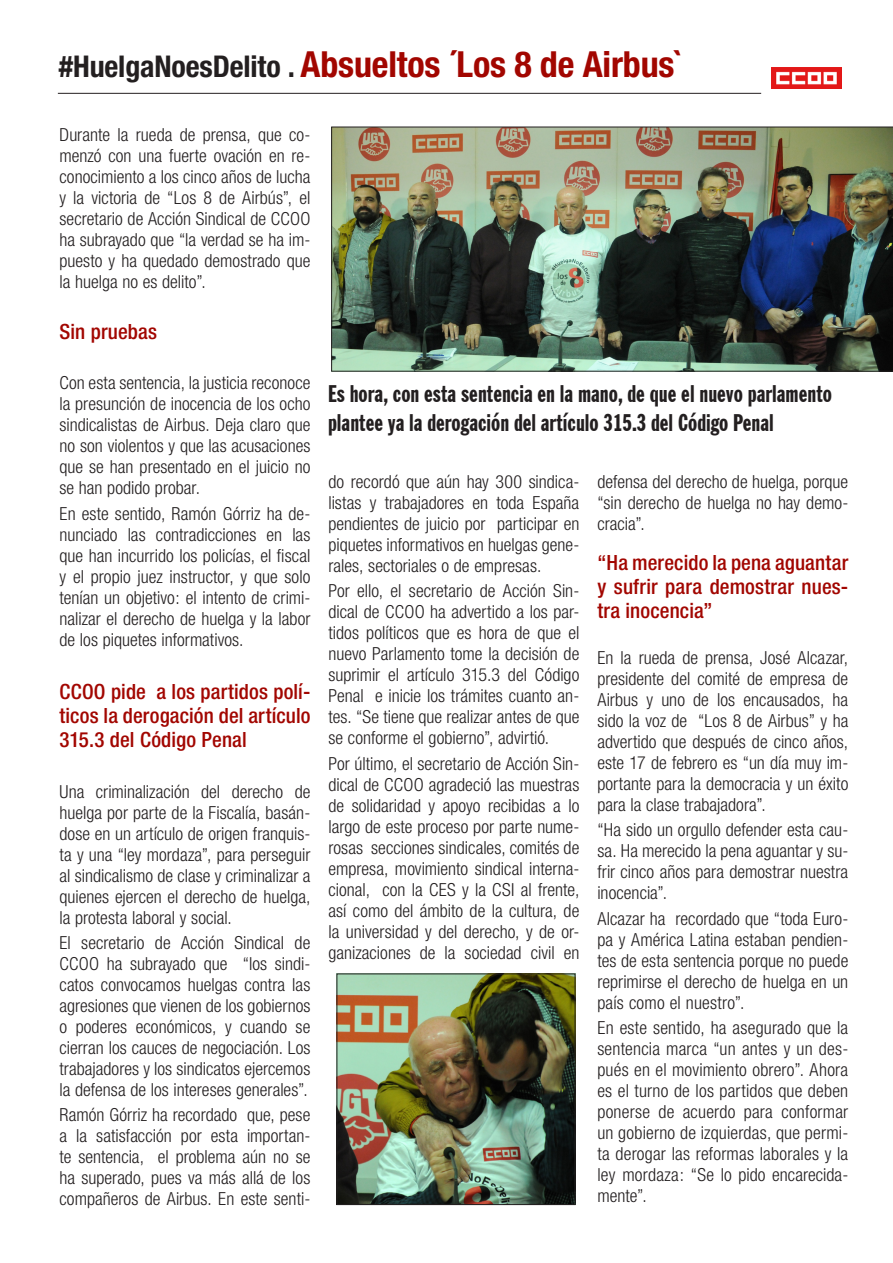
<style>
.page{position:relative;width:893px;height:1263px;background:#fff}
.page>*{position:absolute;margin:0;border:0;box-sizing:border-box;transform-origin:0 0}
.Entradillas{font:700 condensed 36px "Helvetica Neue";letter-spacing:-.005em;color:#a20600}
.Entradillas-2{font:extra-condensed 24px "Franklin Gothic BT";color:#231f20}
.Texti_box{font:500 condensed 21px/24px "Helvetica Neue";letter-spacing:.005em;color:#a20600;text-align:justify}
.Texti_box-2{font:300 condensed 18px/21px "Helvetica Neue";color:#231f20;text-align:justify}
.s1{font-size:30px;color:#231f20}
</style>
<div class="page">
<img style="left:772px;top:67px;width:70px;height:22px">
<hr style="left:58px;top:93px;width:703px;height:1px;background:#231f20">
<img style="left:331px;top:127px;width:562px;height:244px">
<img style="left:339px;top:976px;width:234px;height:227px">
<div style="left:337px;top:974px;width:238px;height:231px;border:1px solid #231f20"></div>
<p class="Entradillas" style="left:59px;top:43px;width:625px"><span class="s1">#HuelgaNoesDelito .</span> Absueltos ´Los 8 de Airbus`</p>
<p class="Texti_box-2" style="left:60px;top:124px;width:252px">Durante la rueda de prensa, que co&shy;menzó con una fuerte ovación en re&shy;conocimiento a los cinco años de lucha y la victoria de “Los 8 de Airbús”, el secretario de Acción Sindical de CCOO ha subrayado que “la verdad se ha im&shy;puesto y ha quedado demostrado que la huelga no es delito”.</p>
<p class="Texti_box" style="left:60px;top:319px;width:99px">Sin pruebas</p>
<p class="Texti_box-2" style="left:60px;top:372px;width:252px">Con esta sentencia, la justicia reconoce la presunción de inocencia de los ocho sindicalistas de Airbus. Deja claro que no son violentos y que las acusaciones que se han presentado en el juicio no se han podido probar.</p>
<p class="Texti_box-2" style="left:60px;top:503px;width:252px">En este sentido, Ramón Górriz ha de&shy;nunciado las contradicciones en las que han incurrido los policías, el fiscal y el propio juez instructor, y que solo tenían un objetivo: el intento de crimi&shy;nalizar el derecho de huelga y la labor de los piquetes informativos.</p>
<p class="Texti_box" style="left:60px;top:679px;width:252px">CCOO pide a los partidos polí&shy;ticos la derogación del artículo 315.3 del Código Penal</p>
<p class="Texti_box-2" style="left:60px;top:781px;width:252px">Una criminalización del derecho de huelga por parte de la Fiscalía, basán&shy;dose en un artículo de origen franquis&shy;ta y una “ley mordaza”, para perseguir al sindicalismo de clase y criminalizar a quienes ejercen el derecho de huelga, la protesta laboral y social.</p>
<p class="Texti_box-2" style="left:60px;top:932px;width:252px">El secretario de Acción Sindical de CCOO ha subrayado que “los sindi&shy;catos convocamos huelgas contra las agresiones que vienen de los gobiernos o poderes económicos, y cuando se cierran los cauces de negociación. Los trabajadores y los sindicatos ejercemos la defensa de los intereses generales”.</p>
<p class="Texti_box-2" style="left:60px;top:1104px;width:252px">Ramón Górriz ha recordado que, pese a la satisfacción por esta importan&shy;te sentencia, el problema aún no se ha superado, pues va más allá de los compañeros de Airbus. En este senti-</p>
<p class="Entradillas-2" style="left:328px;top:379px;width:505px">Es hora, con esta sentencia en la mano, de que el nuevo parlamento</p>
<p class="Entradillas-2" style="left:328px;top:408px;width:447px">plantee ya la derogación del artículo 315.3 del Código Penal</p>
<p class="Texti_box-2" style="left:328px;top:471px;width:252px">do recordó que aún hay 300 sindica&shy;listas y trabajadores en toda España pendientes de juicio por participar en piquetes informativos en huelgas gene&shy;rales, sectoriales o de empresas.</p>
<p class="Texti_box-2" style="left:328px;top:580px;width:252px">Por ello, el secretario de Acción Sin&shy;dical de CCOO ha advertido a los par&shy;tidos políticos que es hora de que el nuevo Parlamento tome la decisión de suprimir el artículo 315.3 del Código Penal e inicie los trámites cuanto an&shy;tes. “Se tiene que realizar antes de que se conforme el gobierno”, advirtió.</p>
<p class="Texti_box-2" style="left:328px;top:753px;width:252px">Por último, el secretario de Acción Sin&shy;dical de CCOO agradeció las muestras de solidaridad y apoyo recibidas a lo largo de este proceso por parte nume&shy;rosas secciones sindicales, comités de empresa, movimiento sindical interna&shy;cional, con la CES y la CSI al frente, así como del ámbito de la cultura, de la universidad y del derecho, y de or&shy;ganizaciones de la sociedad civil en</p>
<p class="Texti_box-2" style="left:597px;top:471px;width:252px">defensa del derecho de huelga, porque “sin derecho de huelga no hay demo&shy;cracia”.</p>
<p class="Texti_box" style="left:597px;top:550px;width:252px">“Ha merecido la pena aguantar y sufrir para demostrar nues&shy;tra inocencia”</p>
<p class="Texti_box-2" style="left:597px;top:647px;width:252px">En la rueda de prensa, José Alcazar, presidente del comité de empresa de Airbus y uno de los encausados, ha sido la voz de “Los 8 de Airbus” y ha advertido que después de cinco años, este 17 de febrero es “un día muy im&shy;portante para la democracia y un éxito para la clase trabajadora”.</p>
<p class="Texti_box-2" style="left:597px;top:819px;width:252px">“Ha sido un orgullo defender esta cau&shy;sa. Ha merecido la pena aguantar y su&shy;frir cinco años para demostrar nuestra inocencia”.</p>
<p class="Texti_box-2" style="left:597px;top:908px;width:252px">Alcazar ha recordado que “toda Euro&shy;pa y América Latina estaban pendien&shy;tes de esta sentencia porque no puede reprimirse el derecho de huelga en un país como el nuestro”.</p>
<p class="Texti_box-2" style="left:597px;top:1017px;width:252px">En este sentido, ha asegurado que la sentencia marca “un antes y un des&shy;pués en el movimiento obrero”. Ahora es el turno de los partidos que deben ponerse de acuerdo para conformar un gobierno de izquierdas, que permi&shy;ta derogar las reformas laborales y la ley mordaza: “Se lo pido encarecida&shy;mente”.</p>
</div>
